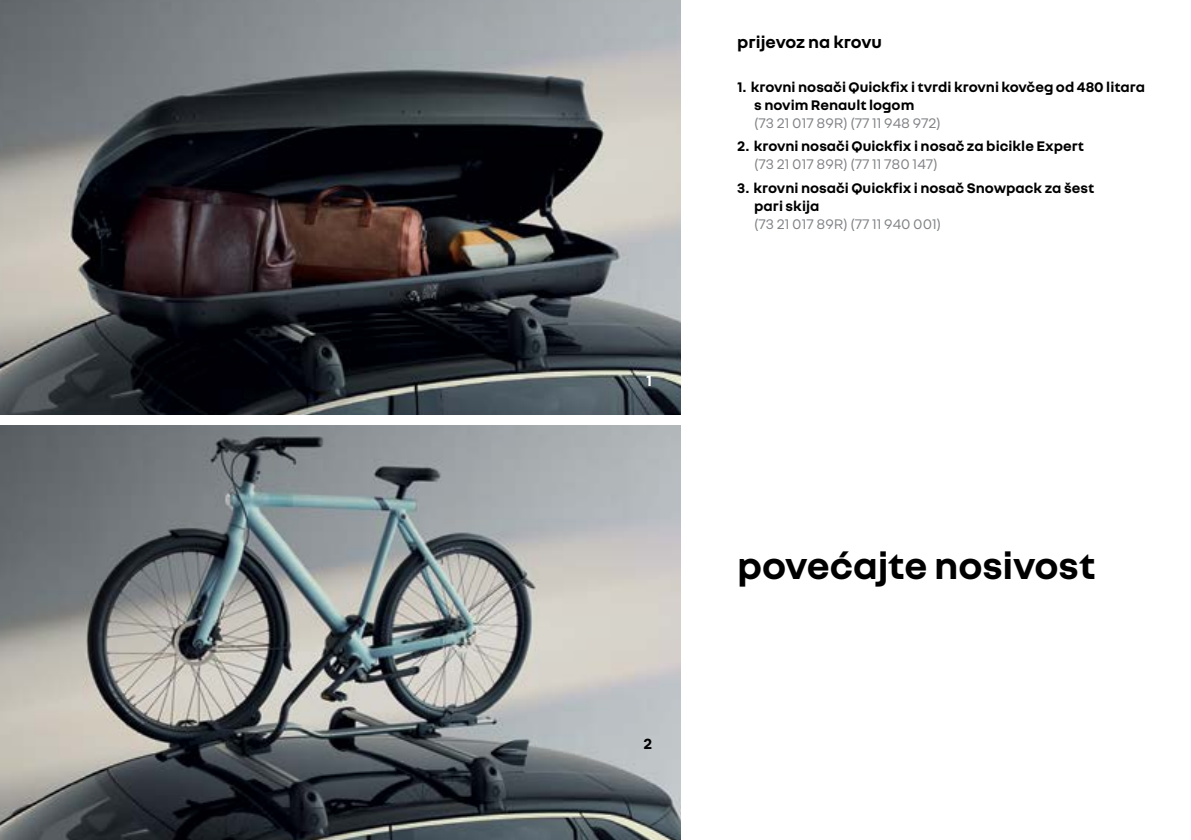
<style>
.page{position:relative;width:1191px;height:840px;background:#fff}
.page>*{position:absolute;margin:0;border:0;box-sizing:border-box;transform-origin:0 0}
.t1{font:700 40px "Nouvel R";letter-spacing:-.005em;color:#000}
.t2{font:700 18px "Nouvel R";color:#000}
.t3{font:700 16px "Nouvel R";color:#fff}
.t4{font:700 16px "Nouvel R";color:#000}
.t5{font:700 15px/18px "Nouvel R";color:#000}
.t6{font:15px "Nouvel R";color:#808285}
</style>
<div class="page">
<img style="left:0;top:0;width:680px;height:414px">
<img style="left:0;top:425px;width:680px;height:414px">
<p class="t3" style="left:646px;top:370px;width:7px">1</p>
<p class="t4" style="left:643px;top:733px;width:10px">2</p>
<p class="t2" style="left:737px;top:31px;width:146px">prijevoz na krovu</p>
<p class="t5" style="left:754px;top:77px;width:392px;text-indent:-17px">1. krovni nosači Quickfix i tvrdi krovni kovčeg od 480 litara s novim Renault logom</p>
<p class="t6" style="left:754px;top:113px;width:188px">(73 21 017 89R) (77 11 948 972)</p>
<p class="t5" style="left:737px;top:136px;width:348px">2. krovni nosači Quickfix i nosač za bicikle Expert</p>
<p class="t6" style="left:754px;top:155px;width:185px">(73 21 017 89R) (77 11 780 147)</p>
<p class="t5" style="left:754px;top:178px;width:341px;text-indent:-17px">3. krovni nosači Quickfix i nosač Snowpack za šest pari skija</p>
<p class="t6" style="left:754px;top:214px;width:188px">(73 21 017 89R) (77 11 940 001)</p>
<h1 class="t1" style="left:737px;top:539px;width:360px">povećajte nosivost</h1>
</div>
